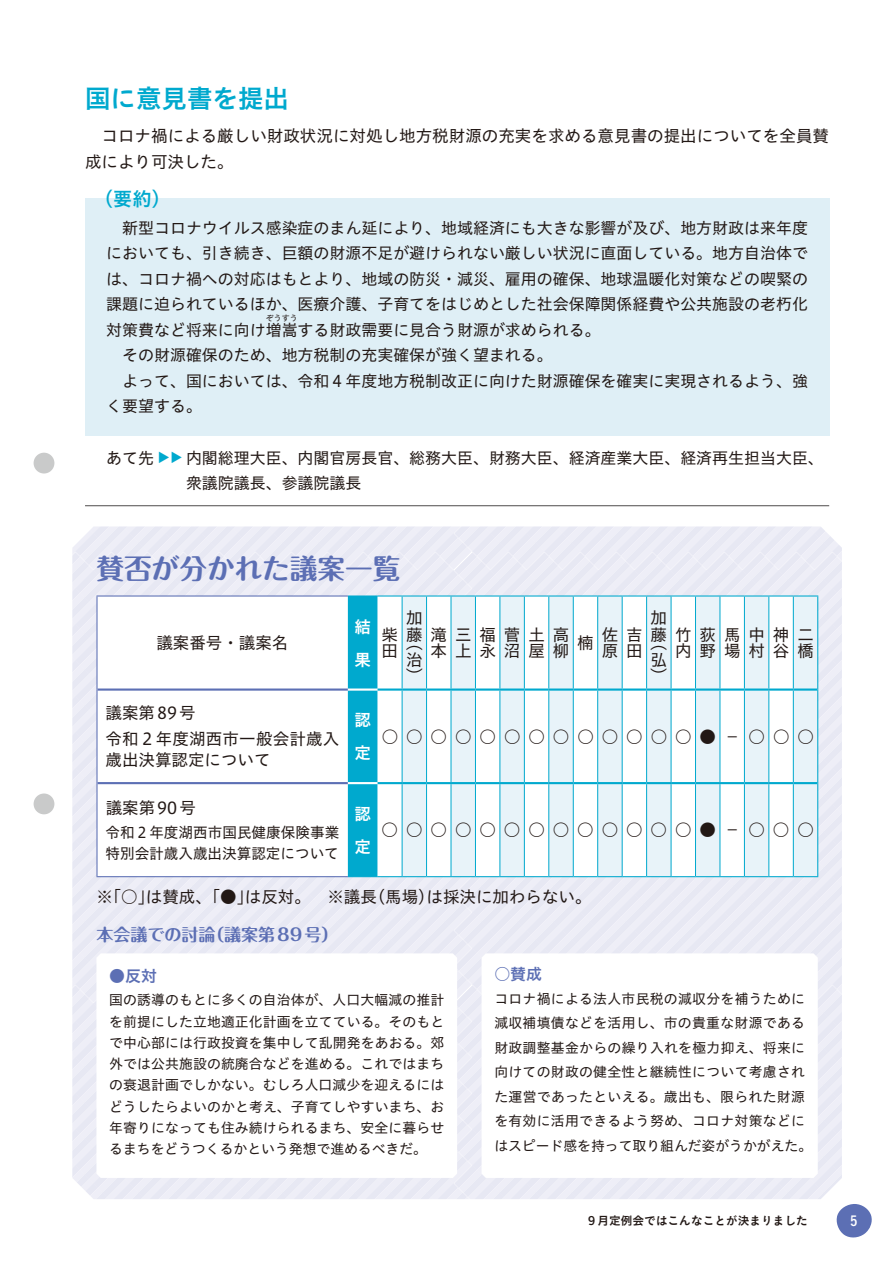
<style>
.page{position:relative;width:893px;height:1263px;background:#fff}
.page>*{position:absolute;margin:0;border:0;box-sizing:border-box;transform-origin:0 0}
.t1{font:700 27.6px "Maru Fo Pro";color:#5c6fb4}
.t2{font:25.5px "Hiragino UD Sans Std W6";color:#00a9ce}
.t3{font:19.2px "Hiragino UD Sans Std W6";color:#00a9ce}
.t4{font:700 16.95px "Maru Fo Pro";color:#5c6fb4}
.t5{font:16.5px/16.5px "Hiragino UD Sans Std W4";color:#221815}
.t6{font:16.5px/33px "Hiragino UD Sans Std W6";color:#fff}
.t7{font:15.9px/25.5px "Hiragino UD Sans Std W4";color:#221815}
.t8{font:15.9px "Hiragino UD Sans Std W6";color:#5c6fb4}
.t9{font:14.85px/21.3px "Hiragino UD Sans Std W4";color:#221815}
.t10{font:13.8px/21.3px "Hiragino UD Sans Std W4";letter-spacing:.025em;color:#221815;text-align:justify}
.t11{font:13.8px "Koburina Go Std W6";color:#fff}
.t12{font:12.75px "Hiragino UD Sans Std W4";color:#00a9ce}
.t13{font:11.7px "Koburina Go Std W6";color:#221815}
.t14{font:7.95px "Hiragino UD Sans Std W4";color:#221815}
</style>
<div class="page">
<div style="left:72px;top:526px;width:770px;height:673px;background:#eeeef6"></div>
<hr style="left:85px;top:505px;width:744px;height:1px;background:#595757">
<div style="left:85px;top:198px;width:744px;height:237px;background:#dfeff6"></div>
<div style="left:97px;top:953px;width:360px;height:225px;background:#fff"></div>
<div style="left:482px;top:953px;width:336px;height:225px;background:#fff"></div>
<div style="left:98px;top:596px;width:250px;height:280px;background:#fff"></div>
<svg style="left:348px;top:595px;width:470px;height:282px"></svg>
<hr style="left:96px;top:595px;width:252px;height:1px;background:#5c6fb4">
<hr style="left:96px;top:876px;width:252px;height:1px;background:#5c6fb4">
<hr style="left:98px;top:688px;width:250px;height:3px;background:#5c6fb4">
<hr style="left:98px;top:782px;width:250px;height:2px;background:#5c6fb4">
<hr style="left:348px;top:688px;width:30px;height:3px;background:#fff">
<hr style="left:348px;top:782px;width:30px;height:2px;background:#fff">
<hr style="left:378px;top:688px;width:24px;height:3px;background:#00a9ce">
<hr style="left:402px;top:688px;width:25px;height:3px;background:#00a9ce">
<hr style="left:427px;top:688px;width:24px;height:3px;background:#00a9ce">
<hr style="left:451px;top:688px;width:24px;height:3px;background:#00a9ce">
<hr style="left:475px;top:688px;width:25px;height:3px;background:#00a9ce">
<hr style="left:500px;top:688px;width:24px;height:3px;background:#00a9ce">
<hr style="left:524px;top:688px;width:25px;height:3px;background:#00a9ce">
<hr style="left:549px;top:688px;width:24px;height:3px;background:#00a9ce">
<hr style="left:573px;top:688px;width:25px;height:3px;background:#00a9ce">
<hr style="left:598px;top:688px;width:24px;height:3px;background:#00a9ce">
<hr style="left:622px;top:688px;width:25px;height:3px;background:#00a9ce">
<hr style="left:647px;top:688px;width:24px;height:3px;background:#00a9ce">
<hr style="left:671px;top:688px;width:24px;height:3px;background:#00a9ce">
<hr style="left:695px;top:688px;width:25px;height:3px;background:#00a9ce">
<hr style="left:720px;top:688px;width:24px;height:3px;background:#00a9ce">
<hr style="left:744px;top:688px;width:25px;height:3px;background:#00a9ce">
<hr style="left:769px;top:688px;width:24px;height:3px;background:#00a9ce">
<hr style="left:793px;top:688px;width:24px;height:3px;background:#00a9ce">
<hr style="left:378px;top:782px;width:24px;height:2px;background:#00a9ce">
<hr style="left:402px;top:782px;width:25px;height:2px;background:#00a9ce">
<hr style="left:427px;top:782px;width:24px;height:2px;background:#00a9ce">
<hr style="left:451px;top:782px;width:24px;height:2px;background:#00a9ce">
<hr style="left:475px;top:782px;width:25px;height:2px;background:#00a9ce">
<hr style="left:500px;top:782px;width:24px;height:2px;background:#00a9ce">
<hr style="left:524px;top:782px;width:25px;height:2px;background:#00a9ce">
<hr style="left:549px;top:782px;width:24px;height:2px;background:#00a9ce">
<hr style="left:573px;top:782px;width:25px;height:2px;background:#00a9ce">
<hr style="left:598px;top:782px;width:24px;height:2px;background:#00a9ce">
<hr style="left:622px;top:782px;width:25px;height:2px;background:#00a9ce">
<hr style="left:647px;top:782px;width:24px;height:2px;background:#00a9ce">
<hr style="left:671px;top:782px;width:24px;height:2px;background:#00a9ce">
<hr style="left:695px;top:782px;width:25px;height:2px;background:#00a9ce">
<hr style="left:720px;top:782px;width:24px;height:2px;background:#00a9ce">
<hr style="left:744px;top:782px;width:25px;height:2px;background:#00a9ce">
<hr style="left:769px;top:782px;width:24px;height:2px;background:#00a9ce">
<hr style="left:793px;top:782px;width:24px;height:2px;background:#00a9ce">
<hr style="left:96px;top:596px;width:2px;height:93px;background:#5c6fb4">
<hr style="left:96px;top:689px;width:2px;height:94px;background:#5c6fb4">
<hr style="left:96px;top:783px;width:2px;height:93px;background:#5c6fb4">
<svg style="left:836px;top:1204px;width:36px;height:34px"></svg>
<div style="left:34px;top:453px;width:20px;height:20px;background:#c9caca;border-radius:50%"></div>
<div style="left:34px;top:793px;width:20px;height:21px;background:#c9caca;border-radius:50%"></div>
<h2 class="t2" style="left:85px;top:78px;width:206px">国に意見書を提出</h2>
<p class="t5" style="left:85px;top:122px;width:745px;line-height:25.5px">　コロナ禍による厳しい財政状況に対処し地方税財源の充実を求める意見書の提出についてを全員賛成により可決した。</p>
<h3 class="t3" style="left:94px;top:184px;width:78px">（要約）</h3>
<p class="t7" style="left:106px;top:214px;width:703px;text-align:justify">　新型コロナウイルス感染症のまん延により、地域経済にも大きな影響が及び、地方財政は来年度においても、引き続き、巨額の財源不足が避けられない厳しい状況に直面している。地方自治体では、コロナ禍への対応はもとより、地域の防災・減災、雇用の確保、地球温暖化対策などの喫緊の課題に迫られているほか、医療介護、子育てをはじめとした社会保障関係経費や公共施設の老朽化対策費など将来に向け増嵩する財政需要に見合う財源が求められる。</p>
<p class="t14" style="left:266px;top:312px;width:33px">ぞうすう</p>
<p class="t7" style="left:106px;top:342px;width:703px">　その財源確保のため、地方税制の充実確保が強く望まれる。<br>　よって、国においては、令和４年度地方税制改正に向けた財源確保を確実に実現されるよう、強く要望する。</p>
<p class="t7" style="left:106px;top:444px;width:49px">あて先</p>
<p class="t12" style="left:173px;top:451px;width:14px;rotate:90deg">▲</p>
<p class="t12" style="left:186px;top:451px;width:14px;rotate:90deg">▲</p>
<p class="t7" style="left:186px;top:444px;width:639px">内閣総理大臣、内閣官房長官、総務大臣、財務大臣、経済産業大臣、経済再生担当大臣、衆議院議長、参議院議長</p>
<h1 class="t1" style="left:96px;top:547px;width:306px">賛否が分かれた議案一覧</h1>
<p class="t5" style="left:156px;top:634px;width:133px">議案番号・議案名</p>
<p class="t6" style="left:354px;top:609px;width:17px">結果</p>
<p class="t5" style="left:382px;top:625px;width:17px">柴田</p>
<p class="t5" style="left:406px;top:609px;width:17px">加藤</p>
<p class="t5" style="left:406px;top:634px;width:18px;text-align:justify">（治）</p>
<p class="t5" style="left:431px;top:625px;width:17px">滝本</p>
<p class="t5" style="left:455px;top:625px;width:17px">三上</p>
<p class="t5" style="left:479px;top:625px;width:18px">福永</p>
<p class="t5" style="left:504px;top:625px;width:17px">菅沼</p>
<p class="t5" style="left:528px;top:625px;width:17px">土屋</p>
<p class="t5" style="left:553px;top:625px;width:17px">高柳</p>
<p class="t5" style="left:577px;top:634px;width:17px">楠</p>
<p class="t5" style="left:602px;top:625px;width:17px">佐原</p>
<p class="t5" style="left:626px;top:625px;width:17px">吉田</p>
<p class="t5" style="left:651px;top:609px;width:17px">加藤</p>
<p class="t5" style="left:651px;top:634px;width:18px;text-align:justify">（弘）</p>
<p class="t5" style="left:675px;top:625px;width:17px">竹内</p>
<p class="t5" style="left:699px;top:625px;width:17px">荻野</p>
<p class="t5" style="left:724px;top:625px;width:17px">馬場</p>
<p class="t5" style="left:748px;top:625px;width:17px">中村</p>
<p class="t5" style="left:773px;top:625px;width:17px">神谷</p>
<p class="t5" style="left:797px;top:625px;width:17px">二橋</p>
<p class="t5" style="left:106px;top:699px;width:235px;line-height:25.5px">議案第89号<br>令和２年度湖西市一般会計歳入</p>
<p class="t5" style="left:106px;top:751px;width:166px">歳出決算認定について</p>
<p class="t5" style="left:106px;top:798px;width:92px">議案第90号</p>
<p class="t9" style="left:106px;top:821px;width:235px">令和２年度湖西市国民健康保険事業特別会計歳入歳出決算認定について</p>
<p class="t6" style="left:355px;top:702px;width:18px">認定</p>
<p class="t5" style="left:382px;top:727px;width:434px">○○○○○○○○○○○○○●－○○○</p>
<p class="t6" style="left:354px;top:796px;width:18px">認定</p>
<p class="t5" style="left:382px;top:821px;width:434px">○○○○○○○○○○○○○●－○○○</p>
<p class="t5" style="left:96px;top:888px;width:497px">※「○」は賛成、「●」は反対。　※議長（馬場）は採決に加わらない。</p>
<p class="t4" style="left:96px;top:921px;width:244px">本会議での討論（議案第 89号）</p>
<p class="t8" style="left:109px;top:963px;width:49px">●反対</p>
<p class="t10" style="left:109px;top:989px;width:337px">国の誘導のもとに多くの自治体が、人口大幅減の推計を前提にした立地適正化計画を立てている。そのもとで中心部には行政投資を集中して乱開発をあおる。郊外では公共施設の統廃合などを進める。これではまちの衰退計画でしかない。むしろ人口減少を迎えるにはどうしたらよいのかと考え、子育てしやすいまち、お年寄りになっても住み続けられるまち、安全に暮らせるまちをどうつくるかという発想で進めるべきだ。</p>
<p class="t8" style="left:494px;top:962px;width:49px">○賛成</p>
<p class="t10" style="left:494px;top:986px;width:319px;line-height:24.5px;text-align:left">コロナ禍による法人市民税の減収分を補うために減収補填債などを活用し、市の貴重な財源である財政調整基金からの繰り入れを極力抑え、将来に向けての財政の健全性と継続性について考慮された運営であったといえる。歳出も、限られた財源を有効に活用できるよう努め、コロナ対策などにはスピード感を持って取り組んだ姿がうかがえた。</p>
<p class="t13" style="left:586px;top:1212px;width:224px">９月定例会ではこんなことが決まりました</p>
<p class="t11" style="left:850px;top:1210px;width:8px">5</p>
</div>
